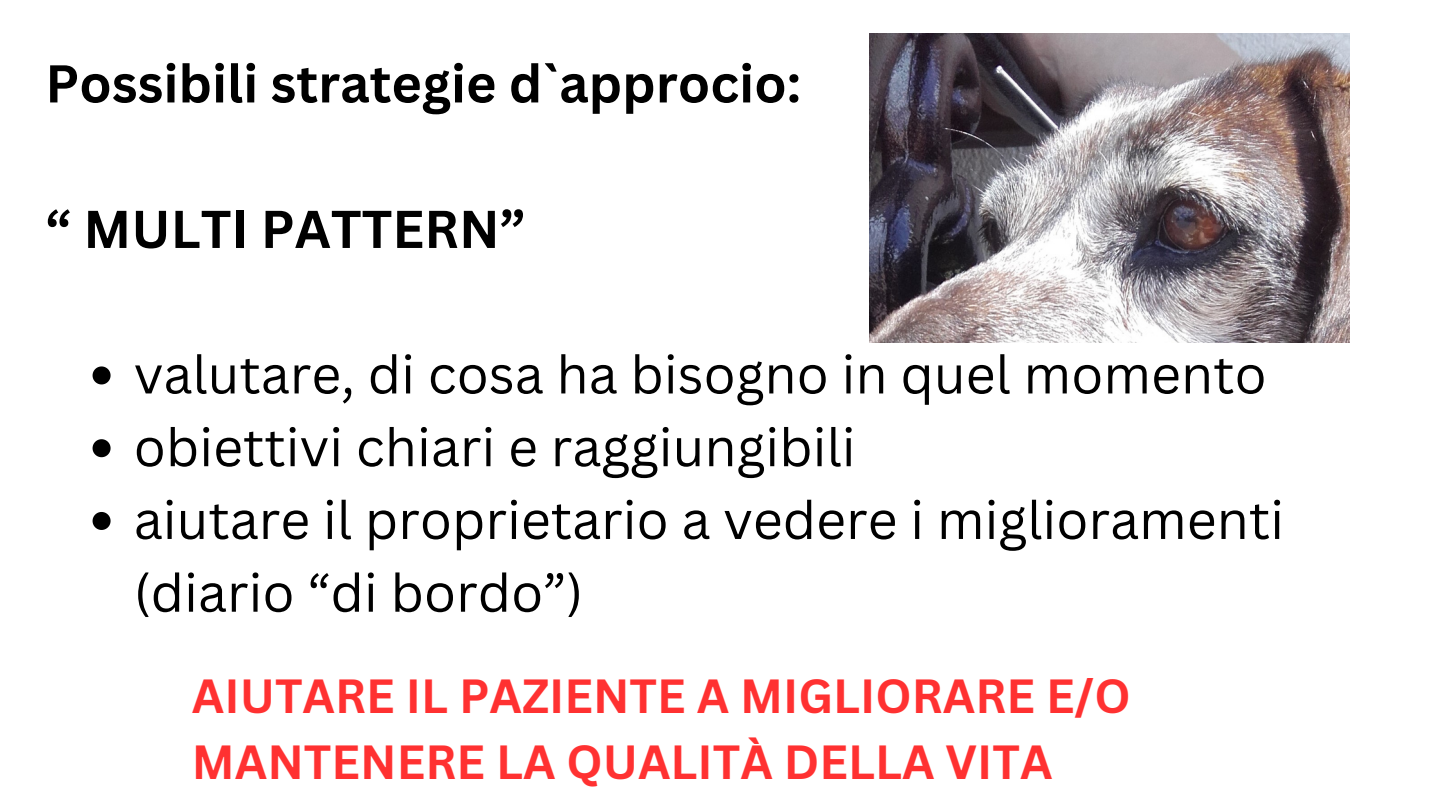
<style>
.page{position:relative;width:1440px;height:810px;background:#fff}
.page>*{position:absolute;margin:0;border:0;box-sizing:border-box;transform-origin:0 0}
.t1{font:52px/72.8px "Canva Sans";color:#000}
.t2{font:700 52px "Canva Sans";color:#000}
.t3{font:700 46.7px/65.2px "Canva Sans";color:#ff3131}
</style>
<div class="page">
<svg style="left:93px;top:366px;width:18px;height:18px"></svg>
<svg style="left:93px;top:439px;width:18px;height:18px"></svg>
<svg style="left:93px;top:512px;width:18px;height:18px"></svg>
<img style="left:869px;top:34px;width:480px;height:309px">
<p class="t2" style="left:45px;top:47px;width:757px">Possibili strategie d`approcio:</p>
<p class="t2" style="left:45px;top:192px;width:482px">“ MULTI PATTERN”</p>
<p class="t1" style="left:134px;top:337px;width:1134px">valutare, di cosa ha bisogno in quel momento</p>
<p class="t1" style="left:134px;top:410px;width:723px">obiettivi chiari e raggiungibili</p>
<p class="t1" style="left:134px;top:482px;width:1152px">aiutare il proprietario a vedere i miglioramenti (diario “di bordo”)</p>
<p class="t3" style="left:192px;top:663px;width:940px">AIUTARE IL PAZIENTE A MIGLIORARE E/O<br>MANTENERE LA QUALITÀ DELLA VITA</p>
</div>
